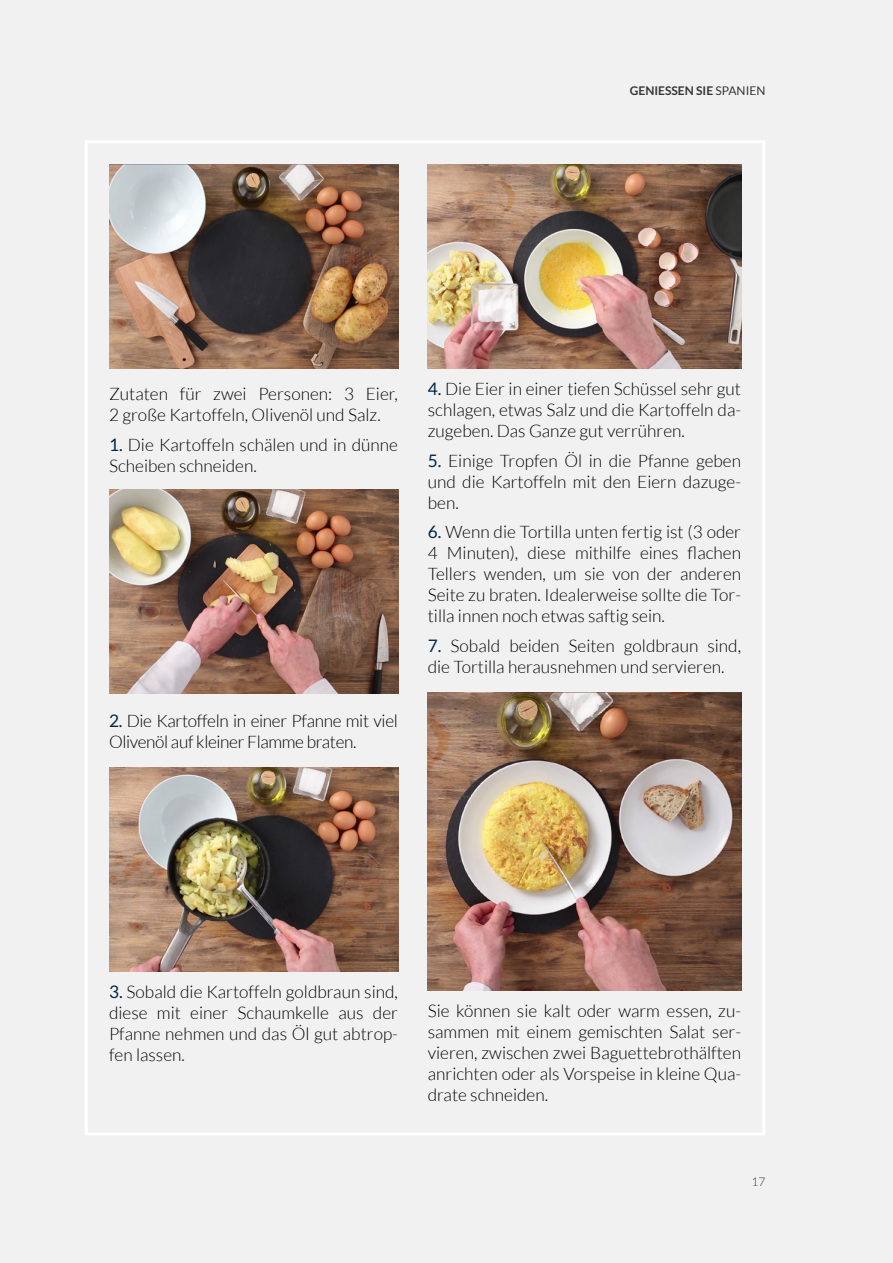
<style>
.page{position:relative;width:893px;height:1263px;background:#f1f1f1}
.page>*{position:absolute;margin:0;border:0;box-sizing:border-box;transform-origin:0 0}
.t1{font:300 17.25px/21px "Lato";color:#000;text-align:justify}
.t2{font:300 17.25px/21px "Lato";letter-spacing:-.02em;color:#000}
.t3{font:700 12px "Lato";color:#363635}
.t4{font:300 12px "Lato";color:#363635}
.s1{font-weight:400}
.s2{font-weight:400;color:#002546}
</style>
<div class="page">
<img style="left:428px;top:164px;width:313px;height:205px">
<img style="left:109px;top:164px;width:289px;height:205px">
<img style="left:428px;top:692px;width:313px;height:298px">
<img style="left:109px;top:489px;width:289px;height:204px">
<img style="left:109px;top:767px;width:289px;height:205px">
<hr style="left:0;top:111px;width:1px;height:1152px;background:#182030">
<img style="left:0;top:0;width:1px;height:812px">
<p class="t3" style="left:630px;top:83px;width:137px">GENIESSEN SIE <span class="s1">SPANIEN</span></p>
<p class="t1" style="left:109px;top:383px;width:290px">Zutaten für zwei Personen: 3 Eier,<br>2 große Kartoffeln, Olivenöl und Salz.</p>
<p class="t1" style="left:109px;top:434px;width:290px"><span class="s2">1.</span> Die Kartoffeln schälen und in dünne<br>Scheiben schneiden.</p>
<p class="t2" style="left:109px;top:710px;width:290px"><span class="s2">2.</span> Die Kartoffeln in einer Pfanne mit viel<br>Olivenöl auf kleiner Flamme braten.</p>
<p class="t1" style="left:428px;top:379px;width:315px"><span class="s2">4.</span> Die Eier in einer tiefen Schüssel sehr gut schlagen, etwas Salz und die Kartoffeln da&shy;zugeben. Das Ganze gut verrühren.</p>
<p class="t1" style="left:428px;top:450px;width:315px"><span class="s2">5.</span> Einige Tropfen Öl in die Pfanne geben und die Kartoffeln mit den Eiern dazuge&shy;ben.</p>
<p class="t1" style="left:428px;top:522px;width:315px"><span class="s2">6.</span> Wenn die Tortilla unten fertig ist (3 oder 4 Minuten), diese mithilfe eines flachen Tellers wenden, um sie von der anderen Seite zu braten. Idealerweise sollte die Tor&shy;tilla innen noch etwas saftig sein.</p>
<p class="t1" style="left:428px;top:635px;width:315px"><span class="s2">7.</span> Sobald beiden Seiten goldbraun sind, die Tortilla herausnehmen und servieren.</p>
<p class="t1" style="left:109px;top:982px;width:290px"><span class="s2">3.</span> Sobald die Kartoffeln goldbraun sind, diese mit einer Schaumkelle aus der Pfanne nehmen und das Öl gut abtrop&shy;fen lassen.</p>
<p class="t1" style="left:428px;top:1000px;width:315px">Sie können sie kalt oder warm essen, zu&shy;sammen mit einem gemischten Salat ser&shy;vieren, zwischen zwei Baguettebrothälften anrichten oder als Vorspeise in kleine Qua&shy;drate schneiden.</p>
<p class="t4" style="left:751px;top:1175px;width:15px">17</p>
</div>
